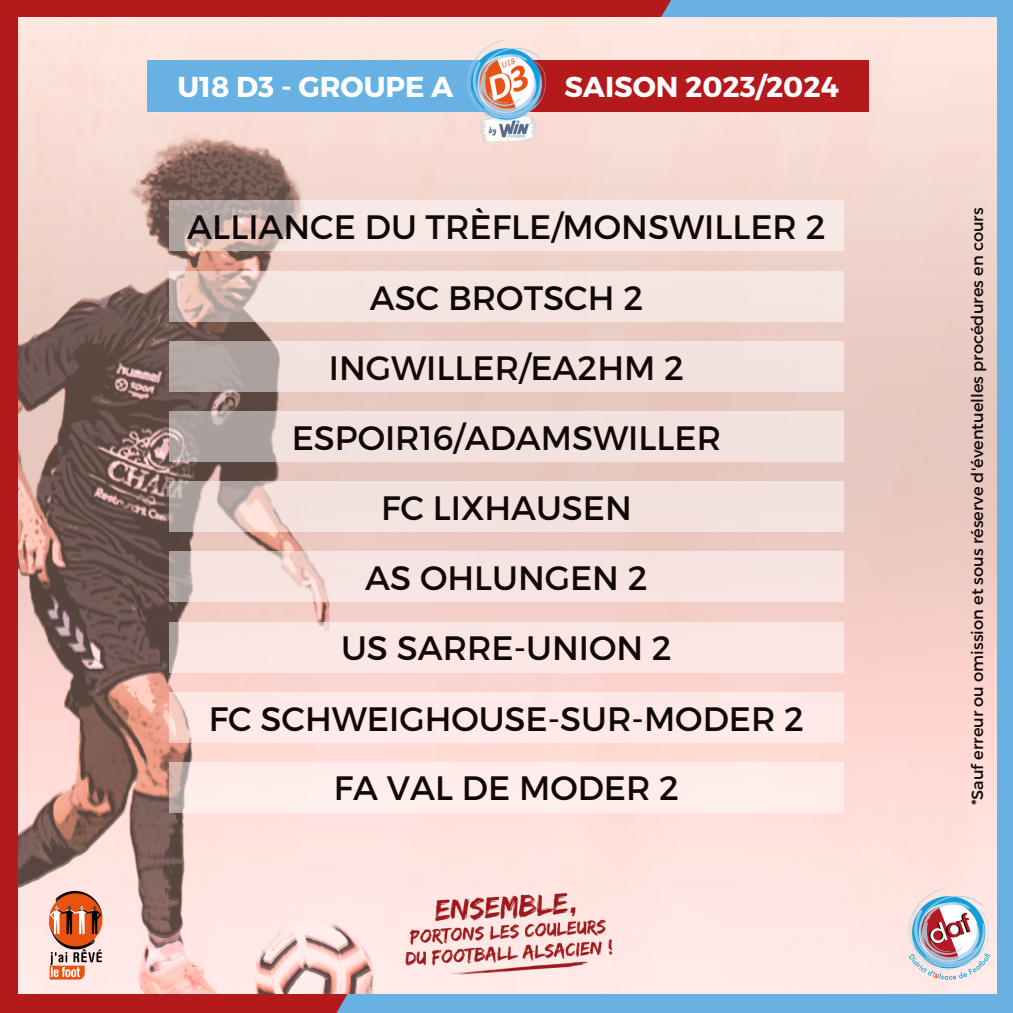
<style>
.page{position:relative;width:1013px;height:1013px;background:#fff}
.page>*{position:absolute;margin:0;border:0;box-sizing:border-box;transform-origin:0 0}
.t1{font:33.75px "Montserrat";color:#100808}
.t2{font:700 28.75px "Montserrat";color:#fff}
.t3{font:16.25px "Montserrat";color:#100808}
</style>
<div class="page">
<img style="left:19px;top:17px;width:978px;height:977px">
<div style="left:997px;top:0;width:15px;height:1012px;background:#67b2e3"></div>
<div style="left:171px;top:994px;width:841px;height:18px;background:#67b2e3"></div>
<div style="left:0;top:0;width:892px;height:17px;background:#b4191c"></div>
<div style="left:661px;top:0;width:287px;height:17px;background:#67b2e3"></div>
<div style="left:895px;top:0;width:117px;height:17px;background:#67b2e3"></div>
<div style="left:0;top:0;width:18px;height:1012px;background:#b4191c"></div>
<div style="left:181px;top:994px;width:166px;height:18px;background:#b4191c"></div>
<div style="left:0;top:994px;width:275px;height:18px;background:#b4191c"></div>
<img style="left:907px;top:886px;width:83px;height:96px">
<img style="left:392px;top:888px;width:221px;height:91px">
<img style="left:44px;top:887px;width:63px;height:95px">
<div style="left:147px;top:61px;width:356px;height:51px;background:#67b2e3"></div>
<div style="left:506px;top:61px;width:363px;height:51px;background:#b4191c"></div>
<img style="left:465px;top:39px;width:83px;height:105px">
<svg style="left:169px;top:200px;width:674px;height:51px;fill:#f7e8e4"></svg>
<svg style="left:169px;top:271px;width:674px;height:51px;fill:#f4e5e0"></svg>
<svg style="left:169px;top:341px;width:674px;height:51px;fill:#f3e3de"></svg>
<svg style="left:169px;top:411px;width:674px;height:51px;fill:#f2e2dd"></svg>
<svg style="left:169px;top:481px;width:674px;height:51px;fill:#f3e2de"></svg>
<div style="left:169px;top:551px;width:674px;height:51px;background:#f7e4e0"></div>
<div style="left:169px;top:621px;width:674px;height:51px;background:#fbe7e4"></div>
<div style="left:169px;top:691px;width:674px;height:51px;background:#ffeae7"></div>
<div style="left:169px;top:761px;width:674px;height:51px;background:#ffedeb"></div>
<p class="t2" style="left:177px;top:68px;width:277px">U18 D3 - GROUPE A</p>
<p class="t2" style="left:564px;top:68px;width:276px">SAISON 2023/2024</p>
<p class="t1" style="left:187px;top:205px;width:640px">ALLIANCE DU TRÈFLE/MONSWILLER 2</p>
<p class="t1" style="left:370px;top:275px;width:275px">ASC BROTSCH 2</p>
<p class="t1" style="left:329px;top:346px;width:356px">INGWILLER/EA2HM 2</p>
<p class="t1" style="left:292px;top:416px;width:431px">ESPOIR16/ADAMSWILLER</p>
<p class="t1" style="left:381px;top:486px;width:252px">FC LIXHAUSEN</p>
<p class="t1" style="left:365px;top:556px;width:284px">AS OHLUNGEN 2</p>
<p class="t1" style="left:341px;top:626px;width:332px">US SARRE-UNION 2</p>
<p class="t1" style="left:209px;top:697px;width:596px">FC SCHWEIGHOUSE-SUR-MODER 2</p>
<p class="t1" style="left:334px;top:766px;width:347px">FA VAL DE MODER 2</p>
<p class="t3" style="left:966px;top:805px;width:599px;rotate:-90deg">*Sauf erreur ou omission et sous réserve d'éventuelles procédures en cours</p>
</div>
